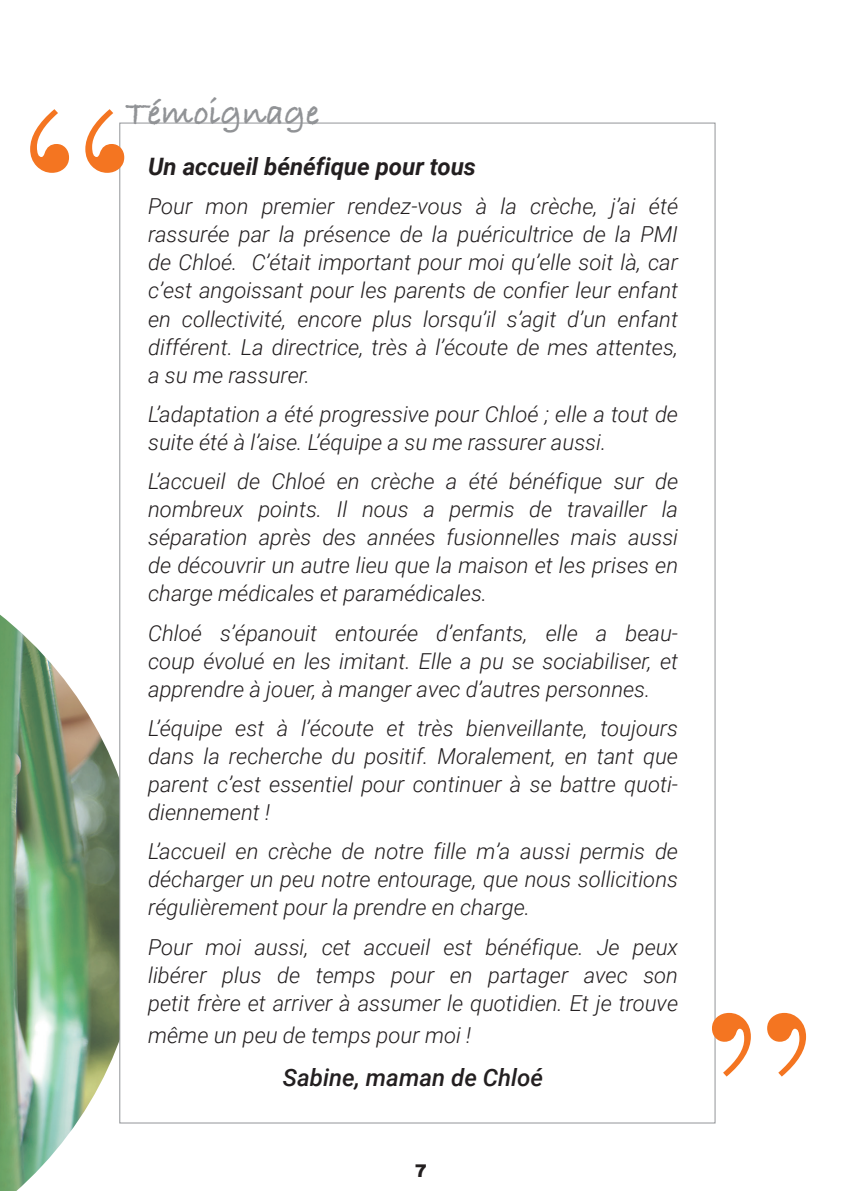
<style>
.page{position:relative;width:842px;height:1191px;background:#fff}
.page>*{position:absolute;margin:0;border:0;box-sizing:border-box;transform-origin:0 0}
.t1{font:240px "Bodoni";color:#f47521}
.t2{font:36px "Bradley Hand ITCTT Bold";color:#919396}
.t3{font:italic 700 24px "Roboto";color:#231f20}
.t4{font:italic 500 24px "Roboto";color:#231f20}
.t5{font:italic 300 22px/28px "Roboto";color:#231f20;text-align:justify}
.t6{font:900 18px "Interstate";color:#231f20}
</style>
<div class="page">
<img style="left:0;top:614px;width:143px;height:577px">
<div style="left:119px;top:123px;width:596px;height:1000px;background:#fff;border:1px solid #939598"></div>
<p class="t2" style="left:125px;top:92px;width:195px">Témoignage</p>
<p class="t1" style="left:18px;top:48px;width:119px">“</p>
<p class="t3" style="left:148px;top:150px;width:329px">Un accueil bénéfique pour tous</p>
<p class="t5" style="left:148px;top:192px;width:531px">Pour mon premier rendez-vous à la crèche, j’ai été rassurée par la présence de la puéricultrice de la PMI de Chloé. C’était important pour moi qu’elle soit là, car c’est angoissant pour les parents de confier leur enfant en collectivité, encore plus lorsqu’il s’agit d’un enfant différent. La directrice, très à l’écoute de mes attentes, a su me rassurer.</p>
<p class="t5" style="left:148px;top:399px;width:531px">L’adaptation a été progressive pour Chloé ; elle a tout de suite été à l’aise. L’équipe a su me rassurer aussi.</p>
<p class="t5" style="left:148px;top:466px;width:531px">L’accueil de Chloé en crèche a été bénéfique sur de nombreux points. Il nous a permis de travailler la séparation après des années fusionnelles mais aussi de découvrir un autre lieu que la maison et les prises en charge médicales et paramédicales.</p>
<p class="t5" style="left:148px;top:618px;width:531px">Chloé s’épanouit entourée d’enfants, elle a beau&shy;coup évolué en les imitant. Elle a pu se sociabiliser, et apprendre à jouer, à manger avec d’autres personnes.</p>
<p class="t5" style="left:148px;top:713px;width:531px">L’équipe est à l’écoute et très bienveillante, toujours dans la recherche du positif. Moralement, en tant que parent c’est essentiel pour continuer à se battre quoti&shy;diennement !</p>
<p class="t5" style="left:148px;top:836px;width:531px">L’accueil en crèche de notre fille m’a aussi permis de décharger un peu notre entourage, que nous sollicitions régulièrement pour la prendre en charge.</p>
<p class="t5" style="left:148px;top:932px;width:531px">Pour moi aussi, cet accueil est bénéfique. Je peux libérer plus de temps pour en partager avec son petit frère et arriver à assumer le quotidien. Et je trouve</p>
<p class="t5" style="left:148px;top:1020px;width:325px">même un peu de temps pour moi !</p>
<p class="t4" style="left:283px;top:1060px;width:262px">Sabine, maman de Chloé</p>
<p class="t6" style="left:415px;top:1159px;width:14px">7</p>
<p class="t1" style="left:700px;top:951px;width:119px">”</p>
</div>
